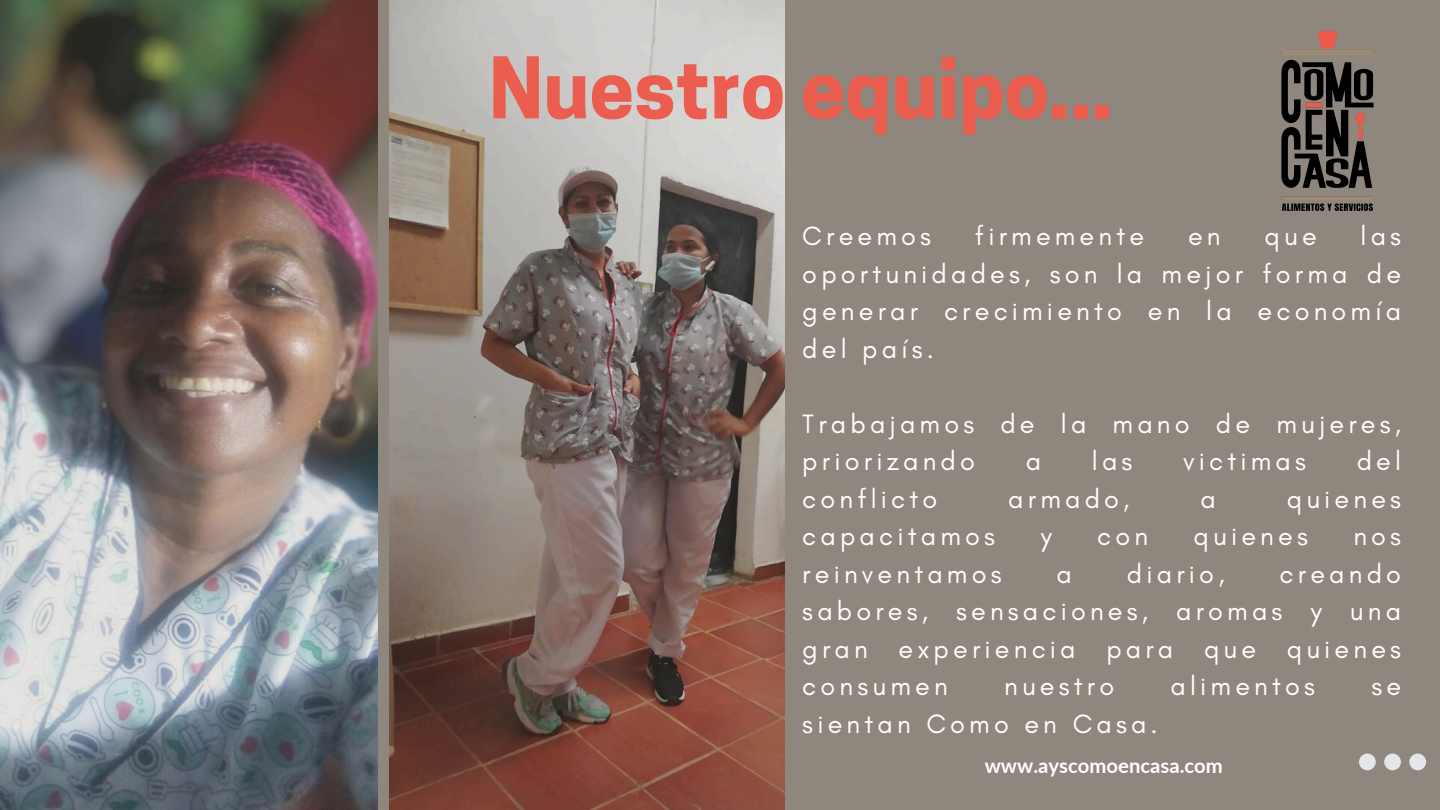
<style>
.page{position:relative;width:1440px;height:810px;background:#8f867e}
.page>*{position:absolute;margin:0;border:0;box-sizing:border-box;transform-origin:0 0}
.t1{font:700 79.6px "Cooper Hewitt";color:#eb5e4f}
.t2{font:27px/37.5px "Glacial Indifference";letter-spacing:.155em;color:#fff;text-align:justify}
.t3{font:700 20.3px "Lato";color:#fff}
</style>
<div class="page">
<img style="left:390px;top:0;width:394px;height:810px">
<img style="left:0;top:0;width:378px;height:810px">
<svg style="left:1359px;top:754px;width:67px;height:16px"></svg>
<img style="left:1281px;top:31px;width:93px;height:180px">
<p class="t1" style="left:489px;top:59px;width:625px">Nuestro equipo...</p>
<h1 class="t2" style="left:802px;top:217px;width:130px">Creemos</h1>
<h1 class="t2" style="left:975px;top:217px;width:171px">firmemente</h1>
<h1 class="t2" style="left:1188px;top:217px;width:34px">en</h1>
<h1 class="t2" style="left:1265px;top:217px;width:54px">que</h1>
<h1 class="t2" style="left:802px;top:217px;width:600px;text-indent:558px">las oportunidades, son la mejor forma de generar crecimiento en la economía del país.</h1>
<h2 class="t2" style="left:802px;top:404px;width:600px">Trabajamos de la mano de mujeres, priorizando</h2>
<h2 class="t2" style="left:1026px;top:442px;width:17px">a</h2>
<h2 class="t2" style="left:1092px;top:442px;width:42px">las</h2>
<h2 class="t2" style="left:1183px;top:442px;width:124px">victimas</h2>
<h2 class="t2" style="left:1357px;top:442px;width:46px">del</h2>
<h2 class="t2" style="left:802px;top:479px;width:137px">conflicto</h2>
<h2 class="t2" style="left:1008px;top:479px;width:123px">armado,</h2>
<h2 class="t2" style="left:1200px;top:479px;width:17px">a</h2>
<h2 class="t2" style="left:1287px;top:479px;width:116px">quienes</h2>
<h2 class="t2" style="left:802px;top:517px;width:194px">capacitamos</h2>
<h2 class="t2" style="left:1040px;top:517px;width:13px">y</h2>
<h2 class="t2" style="left:1097px;top:517px;width:52px">con</h2>
<h2 class="t2" style="left:1194px;top:517px;width:116px">quienes</h2>
<h2 class="t2" style="left:1353px;top:517px;width:49px">nos</h2>
<h2 class="t2" style="left:802px;top:554px;width:201px">reinventamos</h2>
<h2 class="t2" style="left:1057px;top:554px;width:17px">a</h2>
<h2 class="t2" style="left:1127px;top:554px;width:99px">diario,</h2>
<h2 class="t2" style="left:802px;top:554px;width:600px;text-indent:477px">creando sabores, sensaciones, aromas y una gran experiencia para que quienes consumen</h2>
<h2 class="t2" style="left:1004px;top:667px;width:112px">nuestro</h2>
<h2 class="t2" style="left:1171px;top:667px;width:146px">alimentos</h2>
<h2 class="t2" style="left:1371px;top:667px;width:31px">se</h2>
<h2 class="t2" style="left:802px;top:704px;width:357px">sientan Como en Casa.</h2>
<h2 class="t3" style="left:985px;top:753px;width:240px">www.ayscomoencasa.com</h2>
</div>
